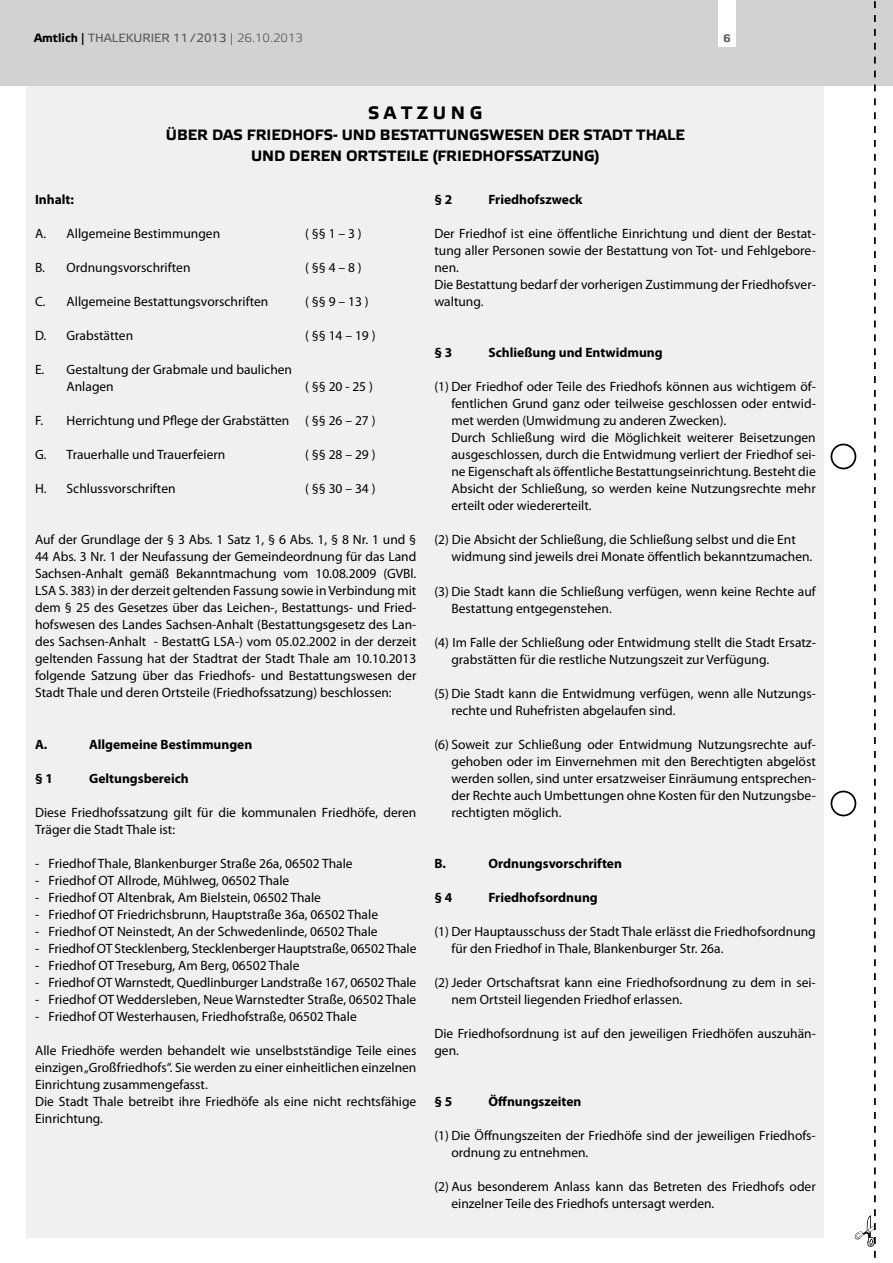
<style>
.page{position:relative;width:893px;height:1263px;background:#fff}
.page>*{position:absolute;margin:0;border:0;box-sizing:border-box;transform-origin:0 0}
.t1{font:700 18px "Elektra Text Pro";color:#000}
.t2{font:700 15px/21px "Elektra Text Pro";color:#000}
.t3{font:13.5px/17px "Myriad Pro";color:#000}
.t4{font:700 13.5px "Myriad Pro";color:#000}
.t5{font:12px "Elektra Text Pro";color:#58585a}
.t6{font:900 10.5px "Diavlo";color:#58585a}
.s1{font-weight:700;color:#000}
.s2{color:#000}
.s3{font-family:"Elektra Light Pro"}
</style>
<div class="page">
<div style="left:27px;top:0;width:797px;height:1237px;background:#f0f0f1"></div>
<div style="left:0;top:0;width:893px;height:85px;background:#d1d2d4"></div>
<div style="left:719px;top:0;width:17px;height:47px;background:#fff"></div>
<svg style="left:855px;top:1px;width:21px;height:1257px"></svg>
<div style="left:831px;top:444px;width:25px;height:25px;border:2px solid #000;border-radius:50%"></div>
<div style="left:831px;top:791px;width:25px;height:25px;border:2px solid #000;border-radius:50%"></div>
<p class="t5" style="left:34px;top:32px;width:270px"><span class="s1">AMTLICH</span> <span class="s2">|</span> THALEKURIER 11/2013 <span class="s3">| 26.10.2013</span></p>
<p class="t6" style="left:723px;top:31px;width:9px">6</p>
<h1 class="t1" style="left:368px;top:103px;width:116px">S A T Z U N G</h1>
<p class="t2" style="left:251px;top:125px;width:435px;text-indent:-85px">ÜBER DAS FRIEDHOFS- UND BESTATTUNGSWESEN DER STADT THALE<br>UND DEREN ORTSTEILE (FRIEDHOFSSA</p>
<p class="t2" style="left:542px;top:146px;width:59px">TZUNG)</p>
<p class="t4" style="left:35px;top:192px;width:40px">Inhalt:</p>
<p class="t3" style="left:35px;top:225px;width:187px">A. Allgemeine Bestimmungen</p>
<p class="t3" style="left:305px;top:225px;width:58px">( §§ 1 – 3 )</p>
<p class="t3" style="left:35px;top:259px;width:157px">B. Ordnungsvorschriften</p>
<p class="t3" style="left:305px;top:259px;width:58px">( §§ 4 – 8 )</p>
<p class="t3" style="left:35px;top:293px;width:235px">C. Allgemeine Bestattungsvorschriften</p>
<p class="t3" style="left:305px;top:293px;width:65px">( §§ 9 – 13 )</p>
<p class="t3" style="left:35px;top:327px;width:100px">D. Grabstätten</p>
<p class="t3" style="left:305px;top:327px;width:72px">( §§ 14 – 19 )</p>
<p class="t3" style="left:67px;top:361px;width:227px;text-indent:-31px">E. Gestaltung der Grabmale und baulichen<br>Anlagen</p>
<p class="t3" style="left:305px;top:378px;width:69px">( §§ 20 - 25 )</p>
<p class="t3" style="left:35px;top:412px;width:342px">F. Herrichtung und Pflege der Grabstätten ( §§ 26 – 27 )</p>
<p class="t3" style="left:35px;top:447px;width:192px">G. Trauerhalle und Trauerfeiern</p>
<p class="t3" style="left:305px;top:447px;width:72px">( §§ 28 – 29 )</p>
<p class="t3" style="left:35px;top:481px;width:142px">H. Schlussvorschriften</p>
<p class="t3" style="left:305px;top:481px;width:72px">( §§ 30 – 34 )</p>
<p class="t3" style="left:35px;top:532px;width:383px;text-align:justify">Auf der Grundlage der § 3 Abs. 1 Satz 1, § 6 Abs. 1, § 8 Nr. 1 und § 44 Abs. 3 Nr. 1 der Neufassung der Gemeindeordnung für das Land Sachsen-Anhalt gemäß Bekanntmachung vom 10.08.2009 (GVBl.<br>LSA S. 383) in der derzeit geltenden Fassung sowie in Verbindung mit dem § 25 des Gesetzes über das Leichen-, Bestattungs- und Fried&shy;hofswesen des Landes Sachsen-Anhalt (Bestattungsgesetz des Lan&shy;des Sachsen-Anhalt - BestattG LSA-) vom 05.02.2002 in der derzeit geltenden Fassung hat der Stadtrat der Stadt Thale am 10.10.2013 folgende Satzung über das Friedhofs- und Bestattungswesen der Stadt Thale und deren Ortsteile (Friedhofssatzung) beschlossen:</p>
<p class="t4" style="left:35px;top:736px;width:14px">A.</p>
<p class="t4" style="left:89px;top:736px;width:165px">Allgemeine Bestimmungen</p>
<p class="t4" style="left:35px;top:770px;width:19px">§ 1</p>
<p class="t4" style="left:89px;top:770px;width:101px">Geltungsbereich</p>
<p class="t3" style="left:35px;top:804px;width:383px">Diese Friedhofssatzung gilt für die kommunalen Friedhöfe, deren<br>Träger die Stadt Thale ist:</p>
<p class="t3" style="left:35px;top:855px;width:319px">- Friedhof Thale, Blankenburger Straße 26a, 06502 Thale</p>
<p class="t3" style="left:35px;top:872px;width:256px">- Friedhof OT Allrode, Mühlweg, 06502 Thale</p>
<p class="t3" style="left:35px;top:889px;width:287px">- Friedhof OT Altenbrak, Am Bielstein, 06502 Thale</p>
<p class="t3" style="left:35px;top:906px;width:344px">- Friedhof OT Friedrichsbrunn, Hauptstraße 36a, 06502 Thale</p>
<p class="t3" style="left:35px;top:923px;width:344px">- Friedhof OT Neinstedt, An der Schwedenlinde, 06502 Thale</p>
<p class="t3" style="left:35px;top:940px;width:383px">- Friedhof OT Stecklenberg, Stecklenberger Hauptstraße, 06502 Thale</p>
<p class="t3" style="left:35px;top:957px;width:266px">- Friedhof OT Treseburg, Am Berg, 06502 Thale</p>
<p class="t3" style="left:35px;top:974px;width:383px">- Friedhof OT Warnstedt, Quedlinburger Landstraße 167, 06502 Thale</p>
<p class="t3" style="left:35px;top:991px;width:383px">- Friedhof OT Weddersleben, Neue Warnstedter Straße, 06502 Thale</p>
<p class="t3" style="left:35px;top:1008px;width:323px">- Friedhof OT Westerhausen, Friedhofstraße, 06502 Thale</p>
<p class="t3" style="left:35px;top:1042px;width:383px">Alle Friedhöfe werden behandelt wie unselbstständige Teile eines einzigen „Großfriedhofs“. Sie werden zu einer einheitlichen einzelnen Einrichtung zusammengefasst.<br>Die Stadt Thale betreibt ihre Friedhöfe als eine nicht rechtsfähige Einrichtung.</p>
<p class="t4" style="left:434px;top:192px;width:19px">§ 2</p>
<p class="t4" style="left:488px;top:192px;width:95px">Friedhofszweck</p>
<p class="t3" style="left:434px;top:226px;width:383px">Der Friedhof ist eine öffentliche Einrichtung und dient der Bestat&shy;tung aller Personen sowie der Bestattung von Tot- und Fehlgebore&shy;nen.<br>Die Bestattung bedarf der vorherigen Zustimmung der Friedhofsver&shy;waltung.</p>
<p class="t4" style="left:434px;top:345px;width:19px">§ 3</p>
<p class="t4" style="left:488px;top:345px;width:176px">Schließung und Entwidmung</p>
<p class="t3" style="left:451px;top:379px;width:366px;text-indent:-17px">(1) Der Friedhof oder Teile des Friedhofs können aus wichtigem öf&shy;fentlichen Grund ganz oder teilweise geschlossen oder entwid&shy;met werden (Umwidmung zu anderen Zwecken).<br>Durch Schließung wird die Möglichkeit weiterer Beisetzungen ausgeschlossen, durch die Entwidmung verliert der Friedhof sei&shy;ne Eigenschaft als öffentliche Bestattungseinrichtung. Besteht die Absicht der Schließung, so werden keine Nutzungsrechte mehr erteilt oder wiedererteilt.</p>
<p class="t3" style="left:451px;top:532px;width:362px;text-indent:-17px">(2) Die Absicht der Schließung, die Schließung selbst und die Ent widmung sind jeweils drei Monate öffentlich bekanntzumachen.</p>
<p class="t3" style="left:451px;top:583px;width:366px;text-indent:-17px">(3) Die Stadt kann die Schließung verfügen, wenn keine Rechte auf<br>Bestattung entgegenstehen.</p>
<p class="t3" style="left:451px;top:634px;width:366px;text-indent:-17px">(4) Im Falle der Schließung oder Entwidmung stellt die Stadt Ersatz&shy;grabstätten für die restliche Nutzungszeit zur Verfügung.</p>
<p class="t3" style="left:451px;top:685px;width:366px;text-indent:-17px">(5) Die Stadt kann die Entwidmung verfügen, wenn alle Nutzungs&shy;rechte und Ruhefristen abgelaufen sind.</p>
<p class="t3" style="left:451px;top:736px;width:366px;text-align:justify;text-indent:-17px">(6) Soweit zur Schließung oder Entwidmung Nutzungsrechte auf&shy;gehoben oder im Einvernehmen mit den Berechtigten abgelöst werden sollen, sind unter ersatzweiser Einräumung entsprechen&shy;der Rechte auch Umbettungen ohne Kosten für den Nutzungsbe&shy;rechtigten möglich.</p>
<p class="t4" style="left:434px;top:855px;width:13px">B.</p>
<p class="t4" style="left:488px;top:855px;width:135px">Ordnungsvorschriften</p>
<p class="t4" style="left:434px;top:890px;width:19px">§ 4</p>
<p class="t4" style="left:488px;top:890px;width:111px">Friedhofsordnung</p>
<p class="t3" style="left:451px;top:923px;width:366px;text-indent:-17px">(1) Der Hauptausschuss der Stadt Thale erlässt die Friedhofsordnung für den Friedhof in Thale, Blankenburger Str. 26a.</p>
<p class="t3" style="left:451px;top:974px;width:366px;text-indent:-17px">(2) Jeder Ortschaftsrat kann eine Friedhofsordnung zu dem in sei&shy;nem Ortsteil liegenden Friedhof erlassen.</p>
<p class="t3" style="left:434px;top:1025px;width:383px">Die Friedhofsordnung ist auf den jeweiligen Friedhöfen auszuhän&shy;gen.</p>
<p class="t4" style="left:434px;top:1094px;width:19px">§ 5</p>
<p class="t4" style="left:488px;top:1094px;width:95px">Öffnungszeiten</p>
<p class="t3" style="left:451px;top:1127px;width:366px;text-indent:-17px">(1) Die Öffnungszeiten der Friedhöfe sind der jeweiligen Friedhofs&shy;ordnung zu entnehmen.</p>
<p class="t3" style="left:451px;top:1178px;width:366px;text-indent:-17px">(2) Aus besonderem Anlass kann das Betreten des Friedhofs oder einzelner Teile des Friedhofs untersagt werden.</p>
</div>
